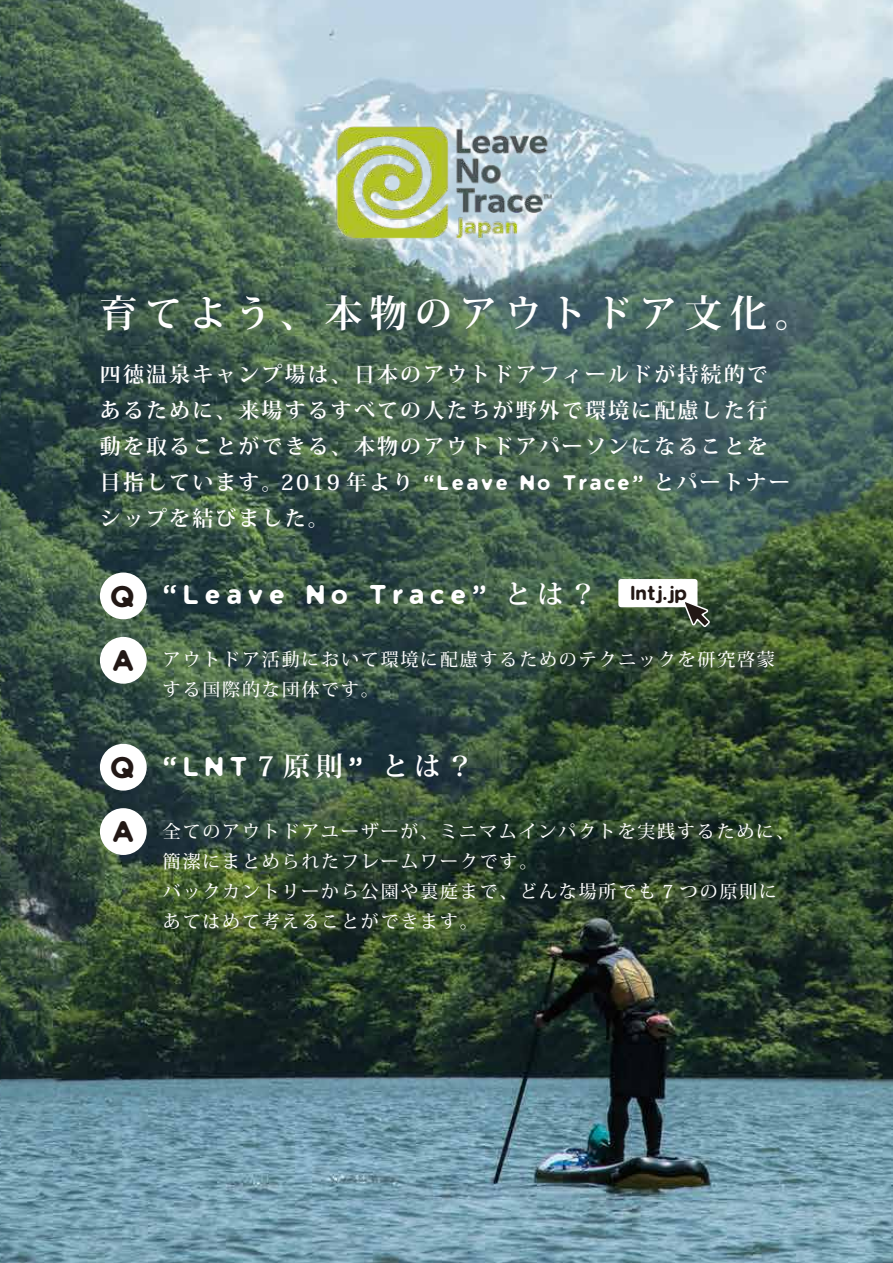
<style>
.page{position:relative;width:893px;height:1263px;background:#fff}
.page>*{position:absolute;margin:0;border:0;box-sizing:border-box;transform-origin:0 0}
.t1{font:700 37.5px "Koz Min Pr 6 N";letter-spacing:.2em;color:#fff}
.t2{font:29.85px/64.3px "Sphere Sans";color:#221815}
.t3{font:27px "font 000000002 a 87731 a";letter-spacing:.2em;color:#fff}
.t4{font:700 27px "Koz Min Pr 6 N";color:#fff}
.t5{font:700 21px/36px "Koz Min Pr 6 N";letter-spacing:.1em;color:#fff}
.t6{font:19.5px "Sphere Sans";color:#221815}
.t7{font:500 18px/30px "Koz Min Pr 6 N";letter-spacing:.1em;color:#fff}
.s1{font-family:"font 000000002 a 87731 a";font-weight:400}
.s2{font-family:"Koz Min Pr 6 N";font-weight:700}
</style>
<div class="page">
<img style="left:0;top:0;width:893px;height:1263px">
<div style="left:100px;top:572px;width:47px;height:47px;background:#fff;border-radius:50%"></div>
<div style="left:100px;top:637px;width:47px;height:47px;background:#fff;border-radius:50%"></div>
<div style="left:100px;top:744px;width:47px;height:47px;background:#fff;border-radius:50%"></div>
<div style="left:100px;top:808px;width:47px;height:47px;background:#fff;border-radius:50%"></div>
<img style="left:315px;top:104px;width:258px;height:156px">
<img style="left:332px;top:125px;width:223px;height:114px">
<div style="left:618px;top:579px;width:79px;height:28px;background:#fff;border-radius:3px"></div>
<svg style="left:682px;top:599px;width:29px;height:29px"></svg>
<h1 class="t1" style="left:100px;top:292px;width:714px">育てよう、本物のアウトドア文化。</h1>
<p class="t5" style="left:100px;top:357px;width:692px">四徳温泉キャンプ場は、日本のアウトドアフィールドが持続的であるために、来場するすべての人たちが野外で環境に配慮した行動を取ることができる、本物のアウトドアパーソンになることを目指しています。2019 年より <span class="s1">“Lêävê Nö Träcê”</span> とパートナーシップを結びました。</p>
<h2 class="t2" style="left:110px;top:561px;width:27px">Q<br>A</h2>
<h2 class="t2" style="left:110px;top:732px;width:27px">Q<br>A</h2>
<h3 class="t3" style="left:163px;top:583px;width:435px">“Lêävê Nö Träcê” <span class="s2">とは？</span></h3>
<p class="t6" style="left:630px;top:579px;width:59px">lntj.jp</p>
<p class="t7" style="left:163px;top:645px;width:614px">アウトドア活動において環境に配慮するためのテクニックを研究啓蒙する国際的な団体です。</p>
<h3 class="t4" style="left:163px;top:750px;width:312px"><span class="s1">“LNT</span> 7 原則<span class="s1">”</span> とは？</h3>
<p class="t7" style="left:163px;top:816px;width:633px">全てのアウトドアユーザーが、ミニマムインパクトを実践するために、簡潔にまとめられたフレームワークです。<br>バックカントリーから公園や裏庭まで、どんな場所でも 7 つの原則にあてはめて考えることができます。</p>
</div>
